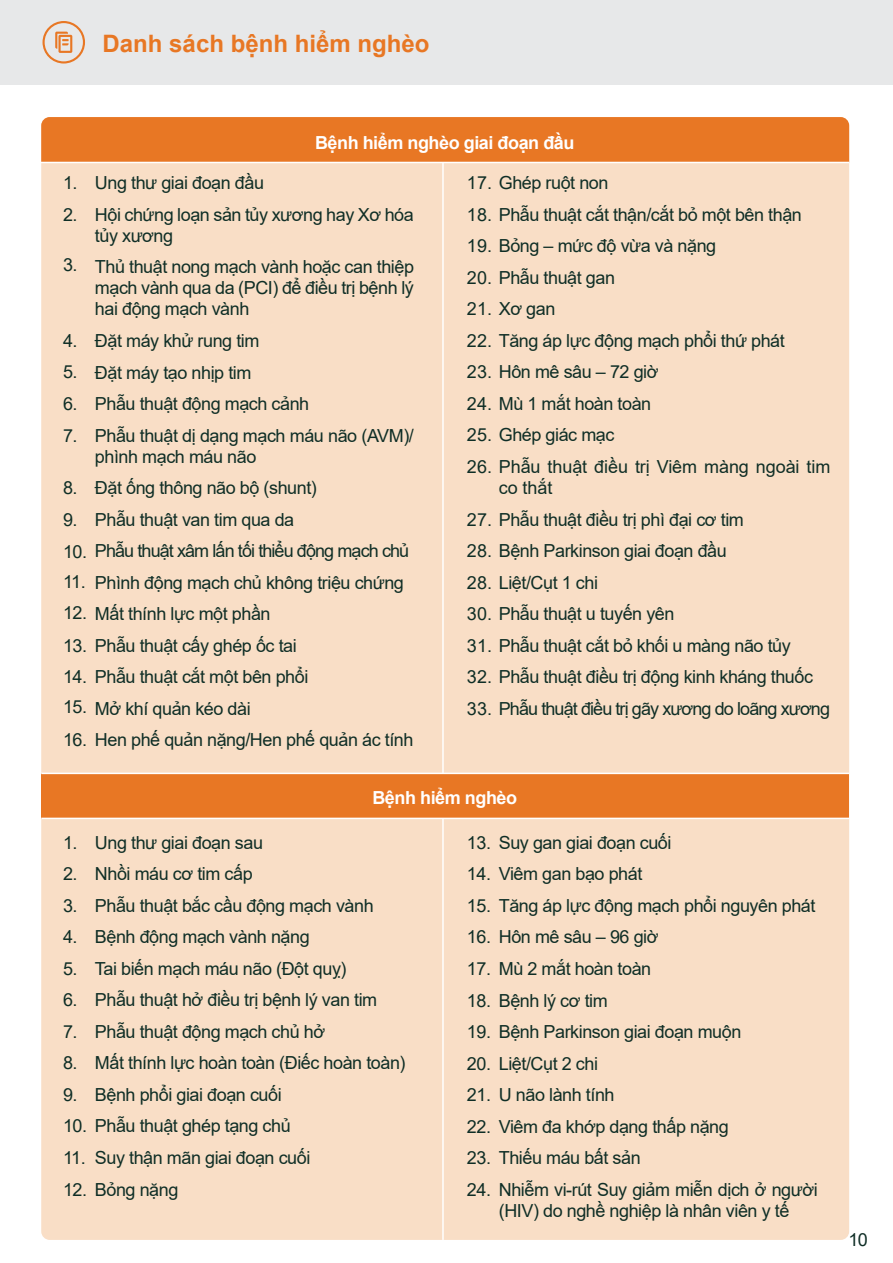
<style>
.page{position:relative;width:893px;height:1263px;background:#fff}
.page>*{position:absolute;margin:0;border:0;box-sizing:border-box;transform-origin:0 0}
.t1{font:700 24px "Arial";color:#e87724}
.t2{font:18px/31.5px "Arial";letter-spacing:-.025em;color:#0f2e26}
.t3{font:18px/21px "Arial";letter-spacing:-.005em;color:#0f2e26}
.t4{font:18px "Arial";letter-spacing:-.05em;color:#0f2e26}
.t5{font:700 18px "Arial";letter-spacing:-.025em;color:#fff}
</style>
<div class="page">
<div style="left:41px;top:117px;width:808px;height:1123px;background:#f9dec6;border-radius:9px"></div>
<hr style="left:442px;top:162px;width:2px;height:1078px;background:#fff">
<div style="left:41px;top:117px;width:808px;height:45px;background:#e87724"></div>
<hr style="left:37px;top:162px;width:812px;height:1px;background:#fff">
<div style="left:0;top:0;width:893px;height:85px;background:#e7e8e9"></div>
<svg style="left:43px;top:21px;width:42px;height:43px"></svg>
<div style="left:41px;top:773px;width:808px;height:45px;background:#e87724"></div>
<hr style="left:41px;top:773px;width:808px;height:1px;background:#fff">
<hr style="left:41px;top:818px;width:808px;height:1px;background:#fff">
<h1 class="t1" style="left:103px;top:26px;width:328px">Danh sách bệnh hiểm nghèo</h1>
<p class="t5" style="left:315px;top:130px;width:261px">Bệnh hiểm nghèo giai đoạn đầu</p>
<p class="t2" style="left:95px;top:167px;width:320px">Ung thư giai đoạn đầu<br>Hội chứng loạn sản tủy xương hay Xơ hóa</p>
<p class="t2" style="left:95px;top:220px;width:321px">tủy xương<br>Thủ thuật nong mạch vành hoặc can thiệp</p>
<p class="t2" style="left:95px;top:278px;width:320px;line-height:21px">mạch vành qua da (PCI) để điều trị bệnh lý hai động mạch vành</p>
<p class="t2" style="left:95px;top:325px;width:320px">Đặt máy khử rung tim<br>Đặt máy tạo nhịp tim<br>Phẫu thuật động mạch cảnh<br>Phẫu thuật dị dạng mạch máu não (AVM)/</p>
<p class="t2" style="left:95px;top:440px;width:223px">phình mạch máu não<br>Đặt ống thông não bộ (shunt)<br>Phẫu thuật van tim qua da</p>
<p class="t2" style="left:63px;top:535px;width:348px;text-align:right">10. Phẫu thuật xâm lấn tối thiểu động mạch chủ<br>Phình động mạch chủ không triệu chứng</p>
<p class="t2" style="left:63px;top:598px;width:209px">12. Mất thính lực một phần</p>
<p class="t2" style="left:63px;top:629px;width:235px">13. Phẫu thuật cấy ghép ốc tai</p>
<p class="t2" style="left:95px;top:661px;width:215px;text-indent:-32px">14. Phẫu thuật cắt một bên phổi<br>Mở khí quản kéo dài</p>
<p class="t2" style="left:63px;top:724px;width:352px">16. Hen phế quản nặng/Hen phế quản ác tính</p>
<p class="t2" style="left:467px;top:167px;width:143px">17. Ghép ruột non</p>
<p class="t2" style="left:467px;top:199px;width:336px">18. Phẫu thuật cắt thận/cắt bỏ một bên thận</p>
<p class="t2" style="left:467px;top:230px;width:251px">19. Bỏng – mức độ vừa và nặng</p>
<p class="t2" style="left:467px;top:262px;width:150px">20. Phẫu thuật gan</p>
<p class="t2" style="left:467px;top:293px;width:90px">21. Xơ gan</p>
<p class="t2" style="left:467px;top:325px;width:319px">22. Tăng áp lực động mạch phổi thứ phát</p>
<p class="t2" style="left:467px;top:356px;width:193px">23. Hôn mê sâu – 72 giờ</p>
<p class="t2" style="left:467px;top:388px;width:186px">24. Mù 1 mắt hoàn toàn</p>
<p class="t2" style="left:467px;top:419px;width:149px">25. Ghép giác mạc</p>
<p class="t3" style="left:499px;top:456px;width:333px;text-indent:-32px">26. Phẫu thuật điều trị Viêm màng ngoài tim co thắt</p>
<p class="t2" style="left:467px;top:503px;width:278px">27. Phẫu thuật điều trị phì đại cơ tim</p>
<p class="t2" style="left:467px;top:535px;width:261px">28. Bệnh Parkinson giai đoạn đầu</p>
<p class="t2" style="left:467px;top:566px;width:133px">28. Liệt/Cụt 1 chi</p>
<p class="t2" style="left:467px;top:598px;width:209px">30. Phẫu thuật u tuyến yên</p>
<p class="t2" style="left:467px;top:629px;width:325px">31. Phẫu thuật cắt bỏ khối u màng não tủy</p>
<p class="t2" style="left:467px;top:661px;width:348px">32. Phẫu thuật điều trị động kinh kháng thuốc</p>
<p class="t4" style="left:467px;top:696px;width:365px">33. Phẫu thuật điều trị gãy xương do loãng xương</p>
<p class="t2" style="left:63px;top:167px;width:16px">1.<br>2.</p>
<p class="t2" style="left:63px;top:249px;width:16px">3.</p>
<p class="t2" style="left:63px;top:324px;width:16px;text-align:justify">4.<br>5.<br>6.<br>7.</p>
<p class="t2" style="left:63px;top:471px;width:16px;line-height:32.4px">8.<br>9.</p>
<p class="t2" style="left:63px;top:566px;width:24px">11.</p>
<p class="t2" style="left:63px;top:690px;width:26px">15.</p>
<p class="t5" style="left:372px;top:785px;width:146px">Bệnh hiểm nghèo</p>
<p class="t2" style="left:95px;top:827px;width:312px">Ung thư giai đoạn sau<br>Nhồi máu cơ tim cấp<br>Phẫu thuật bắc cầu động mạch vành<br>Bệnh động mạch vành nặng<br>Tai biến mạch máu não (Đột quỵ)<br>Phẫu thuật hở điều trị bệnh lý van tim<br>Phẫu thuật động mạch chủ hở<br>Mất thính lực hoàn toàn (Điếc hoàn toàn)<br>Bệnh phổi giai đoạn cuối</p>
<p class="t2" style="left:95px;top:1110px;width:217px;text-indent:-32px">10. Phẫu thuật ghép tạng chủ<br>Suy thận mãn giai đoạn cuối</p>
<p class="t2" style="left:63px;top:1173px;width:117px">12. Bỏng nặng</p>
<p class="t2" style="left:467px;top:827px;width:206px">13. Suy gan giai đoạn cuối</p>
<p class="t2" style="left:467px;top:858px;width:177px">14. Viêm gan bạo phát</p>
<p class="t2" style="left:467px;top:890px;width:350px">15. Tăng áp lực động mạch phổi nguyên phát</p>
<p class="t2" style="left:467px;top:921px;width:193px">16. Hôn mê sâu – 96 giờ</p>
<p class="t2" style="left:467px;top:953px;width:186px">17. Mù 2 mắt hoàn toàn</p>
<p class="t2" style="left:467px;top:984px;width:142px">18. Bệnh lý cơ tim</p>
<p class="t2" style="left:467px;top:1016px;width:276px">19. Bệnh Parkinson giai đoạn muộn</p>
<p class="t2" style="left:467px;top:1047px;width:133px">20. Liệt/Cụt 2 chi</p>
<p class="t2" style="left:467px;top:1079px;width:149px">21. U não lành tính</p>
<p class="t2" style="left:467px;top:1110px;width:263px">22. Viêm đa khớp dạng thấp nặng</p>
<p class="t2" style="left:467px;top:1142px;width:175px">23. Thiếu máu bất sản</p>
<p class="t2" style="left:467px;top:1178px;width:352px;line-height:21px;text-align:center">24. Nhiễm vi-rút Suy giảm miễn dịch ở người (HIV) do nghề nghiệp là nhân viên y tế</p>
<p class="t2" style="left:63px;top:827px;width:16px;text-align:justify">1.<br>2.<br>3.<br>4.<br>5.<br>6.<br>7.<br>8.<br>9.</p>
<p class="t2" style="left:63px;top:1142px;width:24px">11.</p>
<p class="t2" style="left:848px;top:1224px;width:21px">10</p>
</div>
